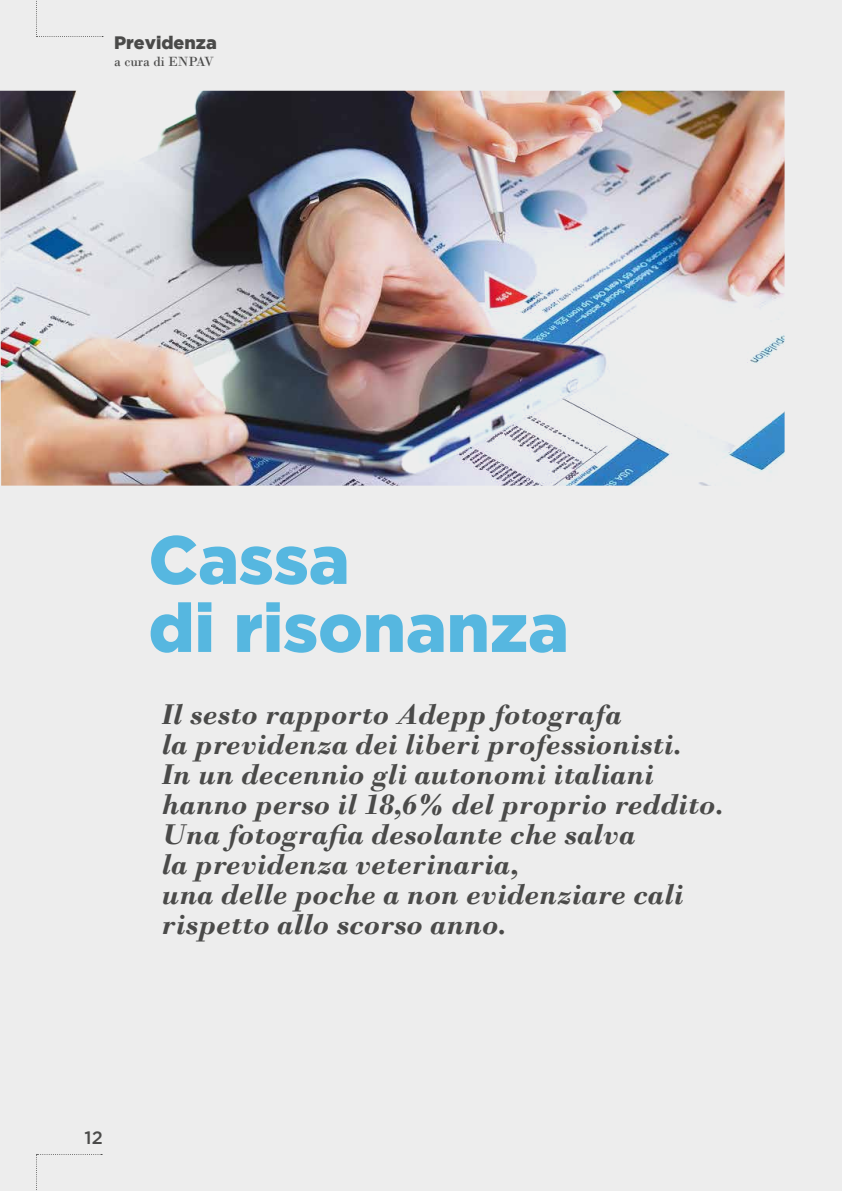
<style>
.page{position:relative;width:842px;height:1191px;background:#ededed}
.page>*{position:absolute;margin:0;border:0;box-sizing:border-box;transform-origin:0 0}
.t1{font:900 68px/68px "Gotham";color:#56b7e0}
.t2{font:italic 700 30px/30px "Bodoni";color:#4a4a49}
.t3{font:900 18px "Gotham";color:#4a4a49}
.t4{font:500 18px "Gotham";color:#4a4a49}
.t5{font:14px "Bodoni";color:#4a4a49}
</style>
<div class="page">
<svg style="left:36px;top:0;width:67px;height:37px"></svg>
<svg style="left:36px;top:1154px;width:66px;height:36px"></svg>
<img style="left:0;top:91px;width:784px;height:394px">
<p class="t3" style="left:114px;top:32px;width:104px">Previdenza</p>
<p class="t5" style="left:114px;top:53px;width:101px">a cura di ENPAV</p>
<h1 class="t1" style="left:149px;top:524px;width:422px">Cassa<br>di risonanza</h1>
<p class="t2" style="left:162px;top:699px;width:563px">Il sesto rapporto Adepp fotografa<br>la previdenza dei liberi professionisti.<br>In un decennio gli autonomi italiani hanno perso il 18,6% del proprio reddito.<br>Una fotografia desolante che salva<br>la previdenza veterinaria,<br>una delle poche a non evidenziare cali rispetto allo scorso anno.</p>
<p class="t4" style="left:85px;top:1127px;width:20px">12</p>
</div>
